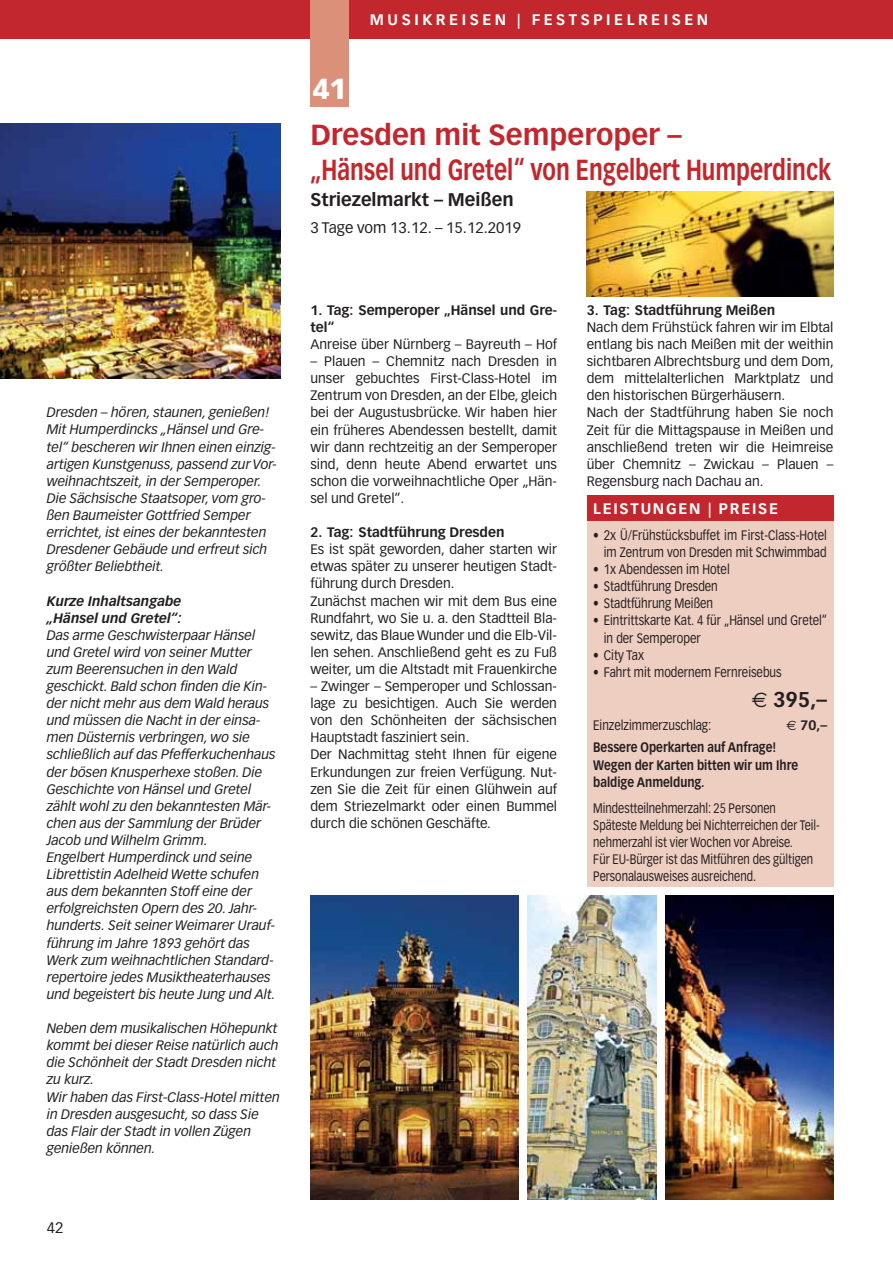
<style>
.page{position:relative;width:893px;height:1263px;background:#fff}
.page>*{position:absolute;margin:0;border:0;box-sizing:border-box;transform-origin:0 0}
.t1{font:700 28.5px/34.2px "Vectora LH";color:#c1272d}
.t2{font:900 28.5px "Vectora LH";color:#fff}
.t3{font:700 21px "Vectora LH";color:#231f20}
.t4{font:700 18px "Vectora LH";color:#231f20}
.t5{font:15px "Vectora LH";color:#231f20}
.t6{font:700 15px "Vectora LH";letter-spacing:.235em;color:#fff}
.t7{font:700 15px "Vectora LH";letter-spacing:.12em;color:#fff}
.t8{font:italic 13.5px/17.1px "Vectora LH";color:#231f20}
.t9{font:13.5px/17.1px "Vectora LH";color:#231f20}
.t10{font:13.5px/17.1px "Vectora LH";color:#231f20;text-align:right;scale:.85 1}
.t11{font:13.5px/17.1px "Vectora LH";color:#231f20;scale:.82 1}
.t12{font:700 13.5px/17.1px "Vectora LH";color:#231f20}
.t13{font:700 13.5px/17.1px "Vectora LH";color:#231f20;scale:.85 1}
.t14{font:italic 700 13.5px/17.1px "Vectora LH";color:#231f20}
.s1{font-family:"Euro Sans";font-weight:400}
</style>
<div class="page">
<div style="left:0;top:0;width:893px;height:38px;background:#c1272d"></div>
<div style="left:310px;top:0;width:39px;height:106px;background:#db907a"></div>
<img style="left:587px;top:191px;width:246px;height:106px">
<div style="left:587px;top:495px;width:246px;height:392px;background:#eecec1"></div>
<div style="left:587px;top:495px;width:246px;height:26px;background:#c1272d"></div>
<img style="left:0;top:123px;width:281px;height:255px">
<img style="left:310px;top:895px;width:209px;height:304px">
<img style="left:527px;top:895px;width:130px;height:304px">
<img style="left:665px;top:895px;width:168px;height:304px">
<p class="t8" style="left:47px;top:405px;width:232px">Dresden – hören, staunen, genießen!<br>Mit Humperdincks „Hänsel und Gre&shy;tel“ bescheren wir Ihnen einen einzig&shy;artigen Kunstgenuss, passend zur Vor&shy;weihnachtszeit, in der Semperoper.<br>Die Sächsische Staatsoper, vom gro&shy;ßen Baumeister Gottfried Semper errichtet, ist eines der bekanntesten Dresdener Gebäude und erfreut sich größter Beliebtheit.</p>
<p class="t14" style="left:47px;top:593px;width:136px">Kurze Inhaltsangabe „Hänsel und Gretel“:</p>
<p class="t8" style="left:47px;top:627px;width:230px">Das arme Geschwisterpaar Hänsel und Gretel wird von seiner Mutter zum Beerensuchen in den Wald geschickt. Bald schon finden die Kin&shy;der nicht mehr aus dem Wald heraus und müssen die Nacht in der einsa&shy;men Düsternis verbringen, wo sie schließlich auf das Pfefferkuchenhaus der bösen Knusperhexe stoßen. Die Geschichte von Hänsel und Gretel zählt wohl zu den bekanntesten Mär&shy;chen aus der Sammlung der Brüder Jacob und Wilhelm Grimm.<br>Engelbert Humperdinck und seine Librettistin Adelheid Wette schufen aus dem bekannten Stoff eine der erfolgreichsten Opern des 20. Jahr&shy;hunderts. Seit seiner Weimarer Urauf&shy;führung im Jahre 1893 gehört das Werk zum weihnachtlichen Standard&shy;repertoire jedes Musiktheaterhauses und begeistert bis heute Jung und Alt.</p>
<p class="t8" style="left:47px;top:1020px;width:235px">Neben dem musikalischen Höhepunkt kommt bei dieser Reise natürlich auch die Schönheit der Stadt Dresden nicht zu kurz.<br>Wir haben das First-Class-Hotel mitten in Dresden ausgesucht, so dass Sie das Flair der Stadt in vollen Zügen genießen können.</p>
<p class="t5" style="left:47px;top:1221px;width:18px">42</p>
<h1 class="t2" style="left:313px;top:77px;width:35px">41</h1>
<p class="t6" style="left:370px;top:13px;width:340px">MUSIKREISEN | FESTSPIELREISEN</p>
<h1 class="t1" style="left:310px;top:120px;width:522px">Dresden mit Semperoper –<br>„Hänsel und Gretel“ von Engelbert Humperdinck</h1>
<h3 class="t4" style="left:310px;top:192px;width:205px">Striezelmarkt – Meißen</h3>
<p class="t5" style="left:310px;top:222px;width:212px">3 Tage vom 13.12. – 15.12.2019</p>
<p class="t12" style="left:310px;top:302px;width:248px">1. Tag: Semperoper „Hänsel und Gre&shy;tel“</p>
<p class="t9" style="left:310px;top:336px;width:248px">Anreise über Nürnberg – Bayreuth – Hof</p>
<p class="t9" style="left:310px;top:354px;width:248px;text-align:justify">– Plauen – Chemnitz nach Dresden in unser gebuchtes First-Class-Hotel im Zentrum von Dresden, an der Elbe, gleich bei der Augustusbrücke. Wir haben hier ein früheres Abendessen bestellt, damit wir dann rechtzeitig an der Semperoper sind, denn heute Abend erwartet uns schon die vorweihnachtliche Oper „Hän&shy;sel und Gretel“.</p>
<p class="t12" style="left:310px;top:525px;width:196px">2. Tag: Stadtführung Dresden</p>
<p class="t9" style="left:310px;top:542px;width:248px">Es ist spät geworden, daher starten wir etwas später zu unserer heutigen Stadt&shy;führung durch Dresden.<br>Zunächst machen wir mit dem Bus eine Rundfahrt, wo Sie u. a. den Stadtteil Bla&shy;sewitz, das Blaue Wunder und die Elb-Vil&shy;len sehen. Anschließend geht es zu Fuß weiter, um die Altstadt mit Frauenkirche</p>
<p class="t9" style="left:310px;top:678px;width:248px">– Zwinger – Semperoper und Schlossan&shy;lage zu besichtigen. Auch Sie werden von den Schönheiten der sächsischen Hauptstadt fasziniert sein.<br>Der Nachmittag steht Ihnen für eigene Erkundungen zur freien Verfügung. Nut&shy;zen Sie die Zeit für einen Glühwein auf dem Striezelmarkt oder einen Bummel durch die schönen Geschäfte.</p>
<p class="t12" style="left:587px;top:302px;width:190px">3. Tag: Stadtführung Meißen</p>
<p class="t9" style="left:587px;top:319px;width:249px">Nach dem Frühstück fahren wir im Elbtal entlang bis nach Meißen mit der weithin sichtbaren Albrechtsburg und dem Dom, dem mittelalterlichen Marktplatz und den historischen Bürgerhäusern.<br>Nach der Stadtführung haben Sie noch Zeit für die Mittagspause in Meißen und anschließend treten wir die Heimreise über Chemnitz – Zwickau – Plauen – Regensburg nach Dachau an.</p>
<p class="t7" style="left:593px;top:502px;width:186px">LEISTUNGEN | PREISE</p>
<p class="t10" style="left:593px;top:527px;width:277px">• 2x Ü/Frühstücksbuffet im First-Class-Hotel im Zentrum von Dresden mit Schwimmbad</p>
<p class="t10" style="left:593px;top:562px;width:162px">• 1x Abendessen im Hotel</p>
<p class="t10" style="left:593px;top:579px;width:148px">• Stadtführung Dresden</p>
<p class="t10" style="left:593px;top:596px;width:143px">• Stadtführung Meißen</p>
<p class="t10" style="left:604px;top:613px;width:264px;text-align:left;text-indent:-11px">• Eintrittskarte Kat. 4 für „Hänsel und Gretel“ in der Semperoper</p>
<p class="t10" style="left:593px;top:647px;width:61px">• City Tax</p>
<p class="t10" style="left:593px;top:664px;width:223px">• Fahrt mit modernem Fernreisebus</p>
<h2 class="t3" style="left:752px;top:691px;width:77px"><span class="s1">€</span> 395,–</h2>
<p class="t10" style="left:593px;top:717px;width:140px">Einzelzimmerzuschlag:</p>
<p class="t12" style="left:787px;top:717px;width:42px"><span class="s1">€</span> 70,–</p>
<p class="t13" style="left:593px;top:740px;width:243px">Bessere Operkarten auf Anfrage!<br>Wegen der Karten bitten wir um Ihre baldige Anmeldung.</p>
<p class="t11" style="left:593px;top:800px;width:278px">Mindestteilnehmerzahl: 25 Personen Späteste Meldung bei Nichterreichen der Teil&shy;nehmerzahl ist vier Wochen vor Abreise.<br>Für EU-Bürger ist das Mitführen des gültigen Personalausweises ausreichend.</p>
</div>
